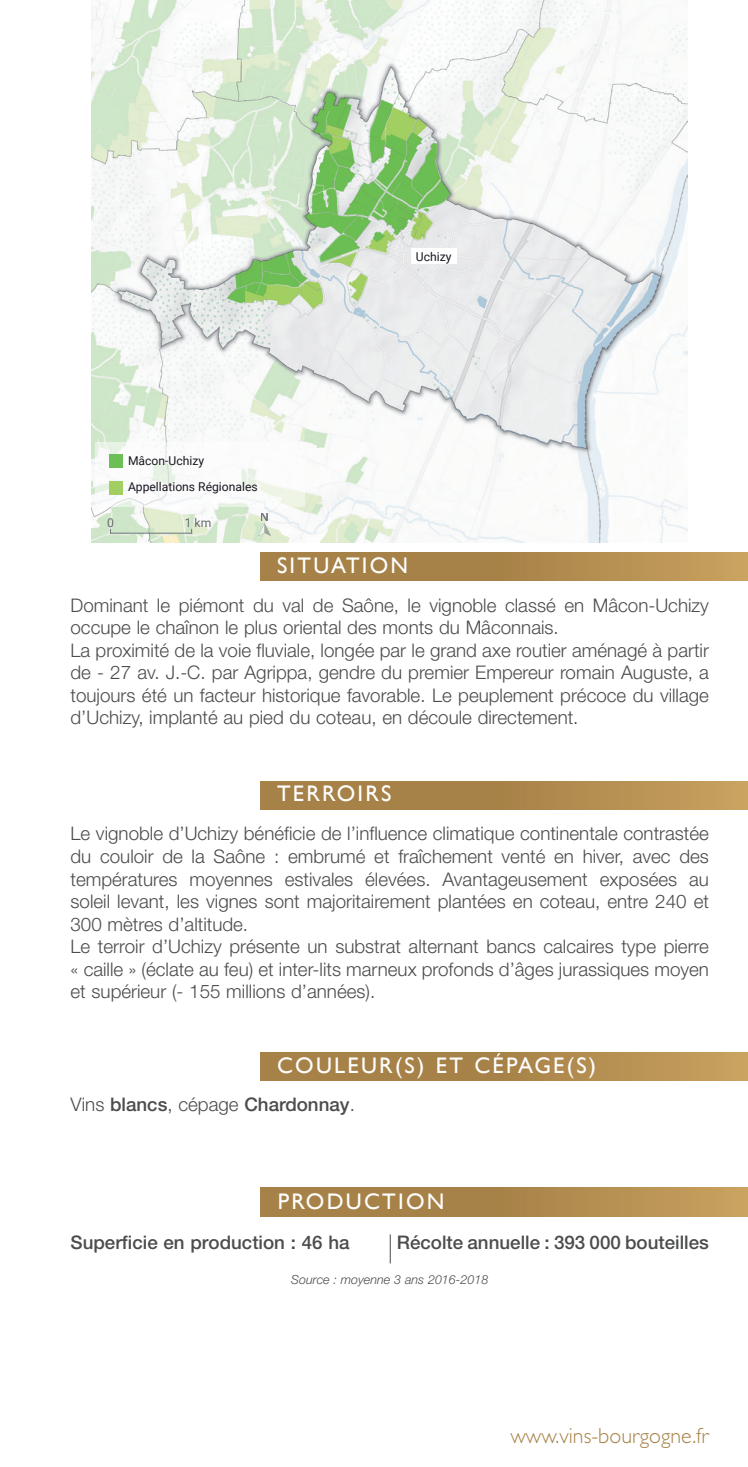
<style>
.page{position:relative;width:748px;height:1467px;background:#fff}
.page>*{position:absolute;margin:0;border:0;box-sizing:border-box;transform-origin:0 0}
.t1{font:22.5px "Gill Sans";letter-spacing:.1em;color:#fff}
.t2{font:300 22px "Gill Sans";color:#a78248}
.t3{font:300 18.75px/22.5px "Helvetica Neue";color:#4b4c4d}
.t4{font:500 18.75px "Helvetica Neue";color:#4b4c4d}
.t5{font:italic 300 12.5px "Helvetica Neue";color:#4b4c4d}
.t6{font:12px "Roboto";color:#1b161f}
.t7{font:12px "Roboto";color:#67696f}
.t8{font:12px "Helvetica";color:#72757b}
.s1{font-weight:300}
</style>
<div class="page">
<img style="left:92px;top:0;width:595px;height:542px">
<hr style="left:110px;top:532px;width:81px;height:1px;background:#72757b">
<img style="left:255px;top:520px;width:18px;height:18px">
<div style="left:95px;top:442px;width:209px;height:64px;background:#fff"></div>
<div style="left:109px;top:454px;width:13px;height:13px;background:#6cbf54"></div>
<div style="left:109px;top:481px;width:13px;height:13px;background:#a2cf62"></div>
<div style="left:411px;top:248px;width:45px;height:16px;background:#fff"></div>
<div style="left:260px;top:552px;width:487px;height:28px;background:linear-gradient(to right,#9e7a42,#c19a5a)"></div>
<div style="left:260px;top:781px;width:487px;height:28px;background:linear-gradient(to right,#9e7a42,#c19a5a)"></div>
<div style="left:260px;top:1052px;width:487px;height:28px;background:linear-gradient(to right,#9e7a42,#c19a5a)"></div>
<div style="left:260px;top:1187px;width:487px;height:28px;background:linear-gradient(to right,#9e7a42,#c19a5a)"></div>
<hr style="left:389px;top:1234px;width:2px;height:29px;background:#6c6d70">
<p class="t6" style="left:415px;top:248px;width:37px">Uchizy</p>
<p class="t6" style="left:128px;top:452px;width:78px">Mâcon-Uchizy</p>
<p class="t6" style="left:128px;top:478px;width:131px">Appellations Régionales</p>
<p class="t7" style="left:107px;top:514px;width:8px">0</p>
<p class="t7" style="left:185px;top:514px;width:28px">1 km</p>
<p class="t8" style="left:260px;top:507px;width:10px">N</p>
<p class="t1" style="left:277px;top:552px;width:132px">SITUATION</p>
<p class="t3" style="left:70px;top:593px;width:639px">Dominant le piémont du val de Saône, le vignoble classé en Mâcon-Uchizy occupe le chaînon le plus oriental des monts du Mâconnais.<br>La proximité de la voie fluviale, longée par le grand axe routier aménagé à partir de - 27 av. J.-C. par Agrippa, gendre du premier Empereur romain Auguste, a toujours été un facteur historique favorable. Le peuplement précoce du village d’Uchizy, implanté au pied du coteau, en découle directement.</p>
<p class="t1" style="left:277px;top:780px;width:116px">TERROIRS</p>
<p class="t3" style="left:70px;top:822px;width:639px">Le vignoble d’Uchizy bénéficie de l’influence climatique continentale contrastée du couloir de la Saône : embrumé et fraîchement venté en hiver, avec des températures moyennes estivales élevées. Avantageusement exposées au soleil levant, les vignes sont majoritairement plantées en coteau, entre 240 et 300 mètres d’altitude.<br>Le terroir d’Uchizy présente un substrat alternant bancs calcaires type pierre « caille » (éclate au feu) et inter-lits marneux profonds d’âges jurassiques moyen et supérieur (- 155 millions d’années).</p>
<p class="t1" style="left:277px;top:1052px;width:320px">COULEUR(S) ET CÉPAGE(S)</p>
<p class="t4" style="left:70px;top:1093px;width:286px"><span class="s1">Vins</span> blancs<span class="s1">, cépage</span> Chardonnay<span class="s1">.</span></p>
<p class="t1" style="left:277px;top:1187px;width:168px">PRODUCTION</p>
<p class="t4" style="left:70px;top:1230px;width:280px">Superficie en production : 46 ha</p>
<p class="t4" style="left:396px;top:1230px;width:313px">Récolte annuelle : 393 000 bouteilles</p>
<p class="t5" style="left:291px;top:1271px;width:198px">Source : moyenne 3 ans 2016-2018</p>
<p class="t2" style="left:510px;top:1422px;width:200px">www.vins-bourgogne.fr</p>
</div>
